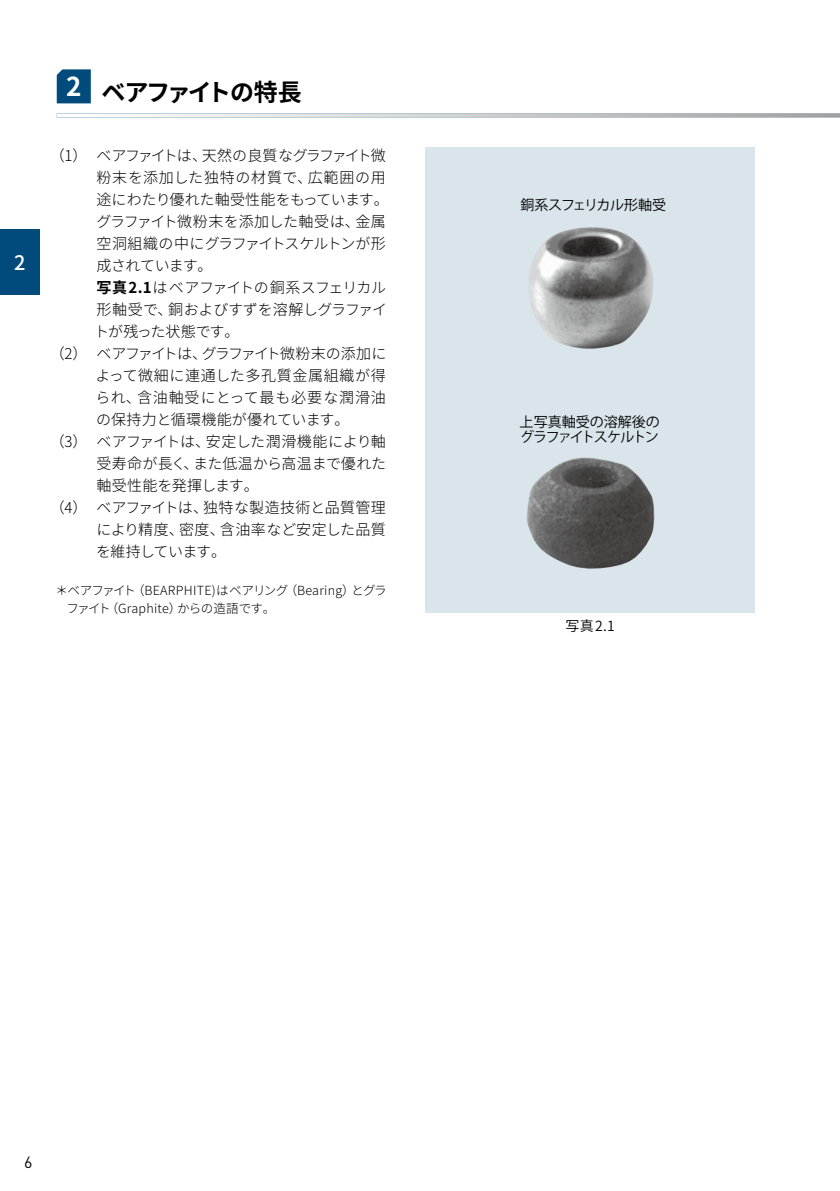
<style>
.page{position:relative;width:840px;height:1191px;background:#fff}
.page>*{position:absolute;margin:0;border:0;box-sizing:border-box;transform-origin:0 0}
.t1{font:700 24px "Noto Sans CJ Kjp";letter-spacing:-.075em;color:#000}
.t2{font:500 20px "Noto Sans CJ Kjp";color:#fff}
.t3{font:16px "DIN Pro";color:#000}
.t4{font:300 15px "Noto Sans CJ Kjp";color:#000}
.t5{font:300 15px "Noto Sans CJ Kjp";letter-spacing:-.075em;color:#000}
.t6{font:300 15px "Noto Sans CJ Kjp";letter-spacing:-.025em;color:#000}
.t7{font:300 15px "Noto Sans CJ Kjp";letter-spacing:-.03em;color:#000}
.t8{font:300 15px "Noto Sans CJ Kjp";letter-spacing:-.02em;color:#000}
.t9{font:300 15px "Noto Sans CJ Kjp";letter-spacing:.02em;color:#000}
.t10{font:300 15px "Noto Sans CJ Kjp";letter-spacing:.045em;color:#000}
.t11{font:300 15px "Noto Sans CJ Kjp";letter-spacing:.04em;color:#000}
.t12{font:300 15px "Noto Sans CJ Kjp";letter-spacing:.05em;color:#000}
.t13{font:300 15px "Noto Sans CJ Kjp";letter-spacing:-.04em;color:#000}
.t14{font:300 15px "Noto Sans CJ Kjp";letter-spacing:-.045em;color:#000}
.t15{font:14px/15px "Noto Sans CJ Kjp Light 90 pv RKSJ H";letter-spacing:-.04em;color:#000}
.t16{font:600 14px "Noto Sans CJ Kjp";color:#000}
.t17{font:300 12.6px/18px "Noto Sans CJ Kjp";letter-spacing:.005em;color:#000}
.t18{font:10.4px/11.2px "Noto Sans CJ Kjp Light 90 pv RKSJ H";letter-spacing:-.04em;color:#000}
.s1{font-weight:700}
</style>
<div class="page">
<div style="left:425px;top:147px;width:329px;height:465px;background:#d9e4eb"></div>
<img style="left:526px;top:457px;width:128px;height:112px">
<img style="left:528px;top:227px;width:125px;height:122px">
<svg style="left:57px;top:69px;width:34px;height:34px"></svg>
<svg style="left:57px;top:113px;width:782px;height:4px"></svg>
<div style="left:0;top:229px;width:40px;height:66px;background:#004b7b"></div>
<h2 class="t2" style="left:14px;top:251px;width:13px">2</h2>
<h1 class="t1" style="left:66px;top:78px;width:237px"><sup>2</sup> ベアファイトの特長</h1>
<p class="t5" style="left:50px;top:147px;width:337px">（1） ベアファイトは、天然の良質なグラファイト微</p>
<p class="t10" style="left:96px;top:169px;width:291px">粉末を添加した独特の材質で、広範囲の用</p>
<p class="t4" style="left:96px;top:191px;width:293px">途にわたり優れた軸受性能をもっています。</p>
<p class="t4" style="left:96px;top:213px;width:291px">グラファイト微粉末を添加した軸受は、金属</p>
<p class="t8" style="left:96px;top:235px;width:291px">空洞組織の中にグラファイトスケルトンが形</p>
<p class="t13" style="left:96px;top:257px;width:118px">成されています。</p>
<p class="t7" style="left:96px;top:279px;width:291px"><span class="s1">写真2.1</span>はベアファイトの銅系スフェリカル</p>
<p class="t4" style="left:96px;top:301px;width:292px">形軸受で、銅およびすずを溶解しグラファイ</p>
<p class="t13" style="left:94px;top:323px;width:147px">トが残った状態です。</p>
<p class="t5" style="left:50px;top:345px;width:338px">（2） ベアファイトは、グラファイト微粉末の添加に</p>
<p class="t11" style="left:96px;top:367px;width:292px">よって微細に連通した多孔質金属組織が得</p>
<p class="t12" style="left:95px;top:389px;width:292px">られ、含油軸受にとって最も必要な潤滑油</p>
<p class="t4" style="left:96px;top:411px;width:254px">の保持力と循環機能が優れています。</p>
<p class="t6" style="left:50px;top:433px;width:337px">（3） ベアファイトは、安定した潤滑機能により軸</p>
<p class="t4" style="left:96px;top:455px;width:291px">受寿命が長く、また低温から高温まで優れた</p>
<p class="t4" style="left:96px;top:477px;width:164px">軸受性能を発揮します。</p>
<p class="t4" style="left:50px;top:499px;width:337px">（4） ベアファイトは、独特な製造技術と品質管理</p>
<p class="t9" style="left:96px;top:521px;width:291px">により精度、密度、含油率など安定した品質</p>
<p class="t14" style="left:96px;top:543px;width:131px">を維持しています。</p>
<p class="t17" style="left:66px;top:581px;width:321px;text-indent:-11px">＊ベアファイト（BEARPHITE)はベアリング（Bearing）とグラファイト（Graphite）からの造語です。</p>
<p class="t15" style="left:520px;top:197px;width:147px">銅系スフェリカル形軸受</p>
<p class="t18" style="left:537px;top:204px;width:111px">銅系スフェリカル形軸受</p>
<p class="t15" style="left:519px;top:414px;width:141px">上写真軸受の溶解後のグラファイトスケルトン</p>
<p class="t18" style="left:537px;top:414px;width:106px">上写真軸受の溶解後のグラファイトスケルトン</p>
<p class="t16" style="left:565px;top:617px;width:51px">写真2.1</p>
<p class="t3" style="left:24px;top:1150px;width:10px">6</p>
</div>
